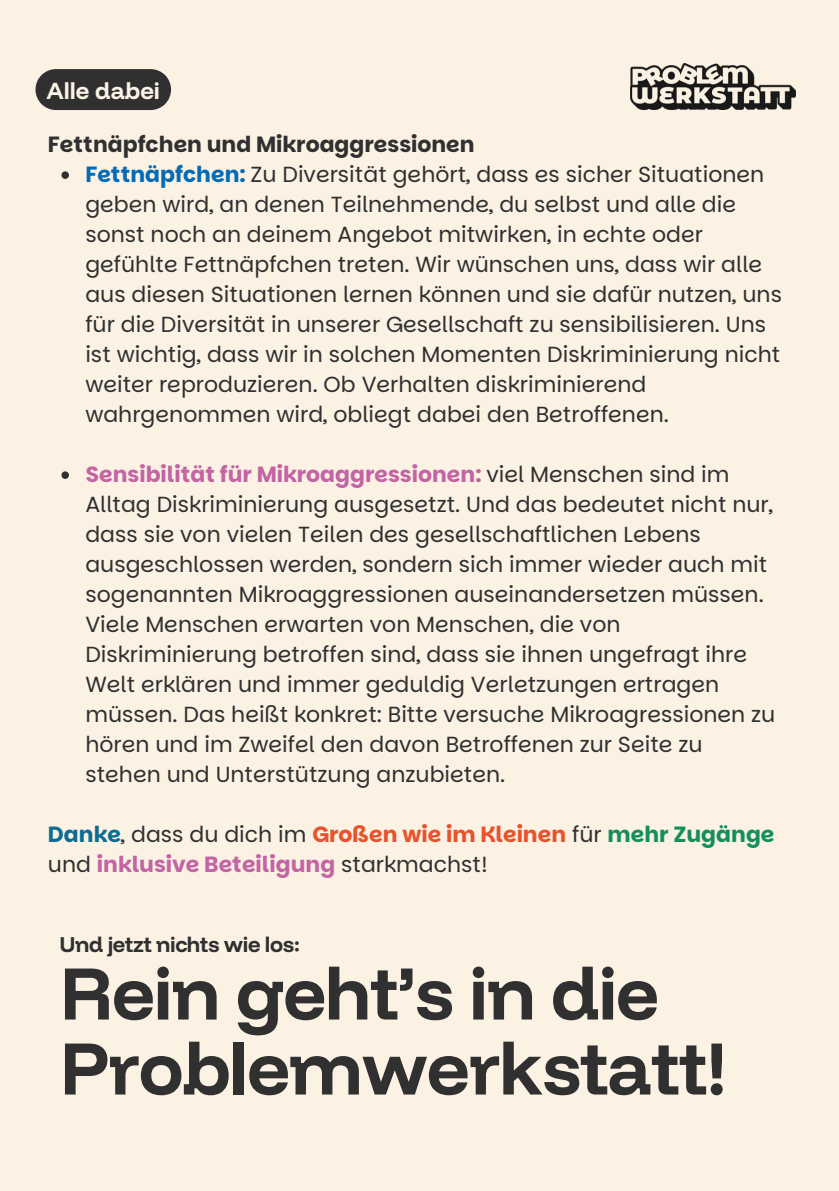
<style>
.page{position:relative;width:839px;height:1191px;background:#fff}
.page>*{position:absolute;margin:0;border:0;box-sizing:border-box;transform-origin:0 0}
.t1{font:700 75.6px/75px "Funnel Display";letter-spacing:-.02em;color:#303031}
.t2{font:700 24px "Funnel Display";color:#fbf2e4}
.t3{font:22px/30px "Parkinsans";color:#303031}
.t4{font:700 22px "Funnel Display";letter-spacing:-.02em;color:#303031}
.s1{font-weight:700}
.s2{font-weight:700;color:#016bb6}
.s3{font-weight:700;color:#c364a4}
.s4{font-weight:700;color:#0b6d94}
.s5{font-weight:700;color:#e8522c}
.s6{font-weight:700;color:#148f5c}
</style>
<div class="page">
<div style="left:0;top:0;width:838px;height:1191px;background:#fbf2e4"></div>
<img style="left:630px;top:63px;width:165px;height:47px">
<svg style="left:61px;top:171px;width:8px;height:8px"></svg>
<svg style="left:61px;top:471px;width:8px;height:8px"></svg>
<svg style="left:35px;top:69px;width:136px;height:41px;background:#3e3d3d"></svg>
<p class="t2" style="left:46px;top:75px;width:115px">Alle dabei</p>
<p class="t3" style="left:85px;top:129px;width:698px;text-indent:-37px"><span class="s1">Fettnäpfchen und Mikroaggressionen<br></span><span class="s2">Fettnäpfchen:</span> Zu Diversität gehört, dass es sicher Situationen geben wird, an denen Teilnehmende, du selbst und alle die sonst noch an deinem Angebot mitwirken, in echte oder gefühlte Fettnäpfchen treten. Wir wünschen uns, dass wir alle aus diesen Situationen lernen können und sie dafür nutzen, uns für die Diversität in unserer Gesellschaft zu sensibilisieren. Uns ist wichtig, dass wir in solchen Momenten Diskriminierung nicht weiter reproduzieren. Ob Verhalten diskriminierend wahrgenommen wird, obliegt dabei den Betroffenen.</p>
<p class="t3" style="left:85px;top:459px;width:691px"><span class="s3">Sensibilität für Mikroaggressionen:</span> viel Menschen sind im Alltag Diskriminierung ausgesetzt. Und das bedeutet nicht nur, dass sie von vielen Teilen des gesellschaftlichen Lebens ausgeschlossen werden, sondern sich immer wieder auch mit sogenannten Mikroaggressionen auseinandersetzen müssen.<br>Viele Menschen erwarten von Menschen, die von Diskriminierung betroffen sind, dass sie ihnen ungefragt ihre Welt erklären und immer geduldig Verletzungen ertragen müssen. Das heißt konkret: Bitte versuche Mikroagressionen zu hören und im Zweifel den davon Betroffenen zur Seite zu stehen und Unterstützung anzubieten.</p>
<p class="t3" style="left:48px;top:819px;width:728px"><span class="s4">Danke</span>, dass du dich im <span class="s5">Großen wie im Kleinen</span> für <span class="s6">mehr Zugänge </span>und <span class="s3">inklusive Beteiligung</span> starkmachst!</p>
<p class="t4" style="left:60px;top:930px;width:242px">Und jetzt nichts wie los:</p>
<p class="t1" style="left:60px;top:954px;width:669px">Rein geht’s in die<br>Problemwerkstatt!</p>
</div>
